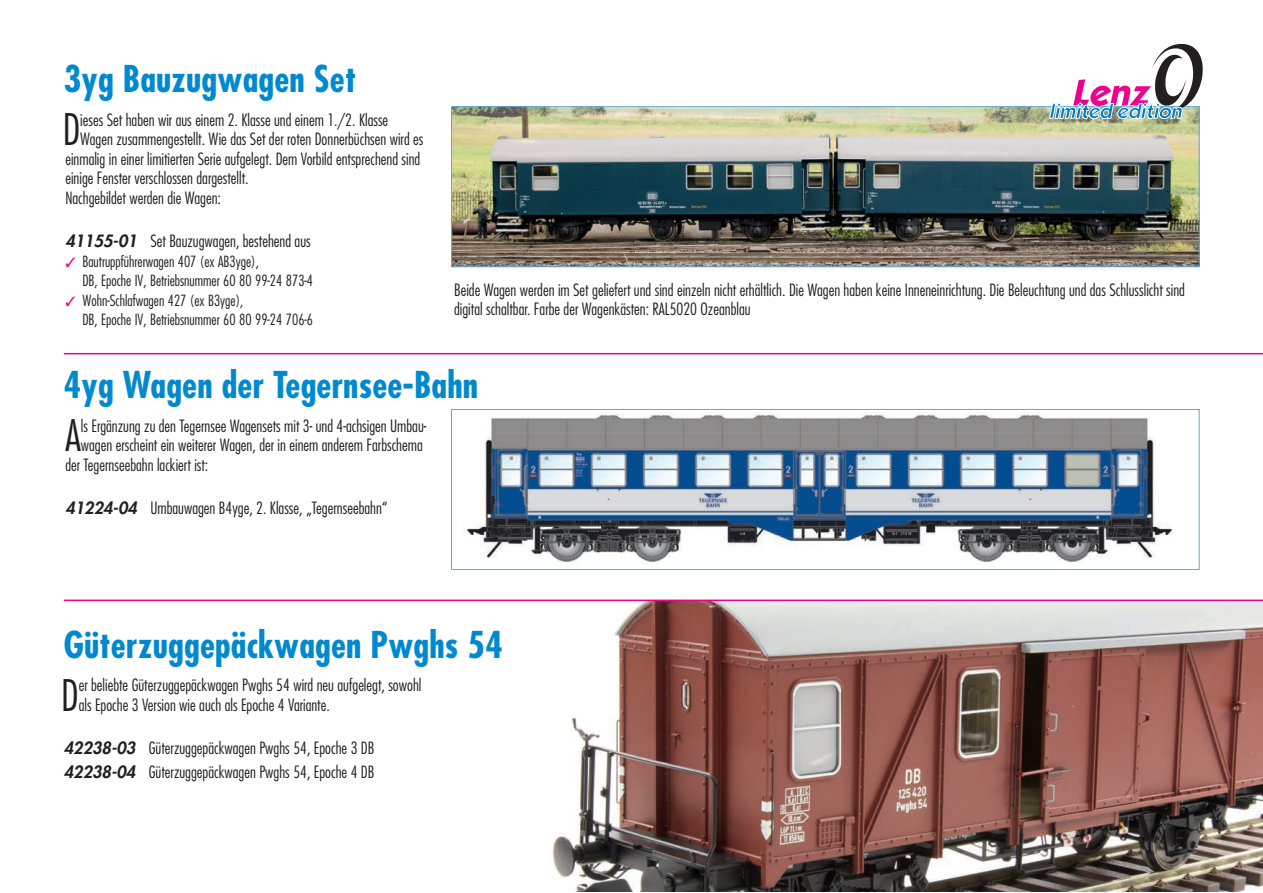
<style>
.page{position:relative;width:1263px;height:893px;background:#fff}
.page>*{position:absolute;margin:0;border:0;box-sizing:border-box;transform-origin:0 0}
.t1{font:300 condensed 42.3px "Futura";color:#231f20}
.t2{font:700 condensed 36px "Futura";letter-spacing:.005em;color:#0089cf}
.t3{font:italic 700 20.7px "Itc Kabel";color:#007ec5}
.t4{font:300 condensed 16.5px/19.5px "Futura";color:#231f20}
.t5{font:300 condensed 15px/19.5px "Futura";color:#231f20}
.s1{font-weight:800;font-style:italic;font-stretch:normal}
.s2{color:#ed028c}
</style>
<div class="page">
<img style="left:462px;top:413px;width:711px;height:149px">
<div style="left:451px;top:409px;width:748px;height:161px;border:1px solid #5babdf"></div>
<svg style="left:515px;top:599px;width:748px;height:3px"></svg>
<img style="left:548px;top:602px;width:715px;height:290px">
<img style="left:453px;top:108px;width:744px;height:157px">
<div style="left:451px;top:106px;width:748px;height:161px;border:1px solid #5babdf"></div>
<hr style="left:64px;top:353px;width:1199px;height:1px;background:#ed028c">
<hr style="left:64px;top:600px;width:1199px;height:1px;background:#ed028c">
<svg style="left:1049px;top:44px;width:154px;height:75px"></svg>
<h2 class="t2" style="left:64px;top:57px;width:294px">3yg Bauzugwagen Set</h2>
<h1 class="t1" style="left:63px;top:104px;width:19px">D</h1>
<p class="t4" style="left:80px;top:110px;width:309px">ieses Set haben wir aus einem 2. Klasse und einem 1./2. Klasse</p>
<p class="t4" style="left:80px;top:129px;width:345px">Wagen zusammengestellt. Wie das Set der roten Donnerbüchsen wird es</p>
<p class="t4" style="left:65px;top:149px;width:356px">einmalig in einer limitierten Serie aufgelegt. Dem Vorbild entsprechend sind</p>
<p class="t4" style="left:65px;top:168px;width:185px">einige Fenster verschlossen dargestellt.</p>
<p class="t4" style="left:65px;top:188px;width:157px">Nachgebildet werden die Wagen:</p>
<p class="t4" style="left:65px;top:231px;width:247px"><span class="s1">41155-01</span> Set Bauzugwagen, bestehend aus</p>
<p class="t5" style="left:82px;top:251px;width:232px;text-indent:-17px"><span class="s2">✓</span> Bautruppführerwagen 407 (ex AB3yge),<br>DB, Epoche IV, Betriebsnummer 60 80 99-24 873-4</p>
<p class="t5" style="left:82px;top:290px;width:232px;text-indent:-17px"><span class="s2">✓</span> Wohn-Schlafwagen 427 (ex B3yge),<br>DB, Epoche IV, Betriebsnummer 60 80 99-24 706-6</p>
<p class="t3" style="left:1048px;top:100px;width:135px;rotate:-1deg">limited edition</p>
<p class="t4" style="left:454px;top:280px;width:732px">Beide Wagen werden im Set geliefert und sind einzeln nicht erhältlich. Die Wagen haben keine Inneneinrichtung. Die Beleuchtung und das Schlusslicht sind digital schaltbar. Farbe der Wagenkästen: RAL5020 Ozeanblau</p>
<h2 class="t2" style="left:64px;top:363px;width:416px">4yg Wagen der Tegernsee-Bahn</h2>
<h1 class="t1" style="left:65px;top:411px;width:17px">A</h1>
<p class="t4" style="left:81px;top:416px;width:347px">ls Ergänzung zu den Tegernsee Wagensets mit 3- und 4-achsigen Umbau-</p>
<p class="t4" style="left:81px;top:435px;width:343px">wagen erscheint ein weiterer Wagen, der in einem anderem Farbschema</p>
<p class="t4" style="left:65px;top:455px;width:144px">der Tegernseebahn lackiert ist:</p>
<p class="t4" style="left:65px;top:498px;width:324px"><span class="s1">41224-04</span> Umbauwagen B4yge, 2. Klasse, „Tegernseebahn“</p>
<h2 class="t2" style="left:64px;top:622px;width:441px">Güterzuggepäckwagen Pwghs 54</h2>
<h1 class="t1" style="left:61px;top:670px;width:19px">D</h1>
<p class="t4" style="left:79px;top:675px;width:344px">er beliebte Güterzuggepäckwagen Pwghs 54 wird neu aufgelegt, sowohl als Epoche 3 Version wie auch als Epoche 4 Variante.</p>
<p class="t4" style="left:64px;top:736px;width:312px;line-height:24px"><span class="s1">42238-03</span> Güterzuggepäckwagen Pwghs 54, Epoche 3 DB<br><span class="s1">42238-04</span> Güterzuggepäckwagen Pwghs 54, Epoche 4 DB</p>
</div>
